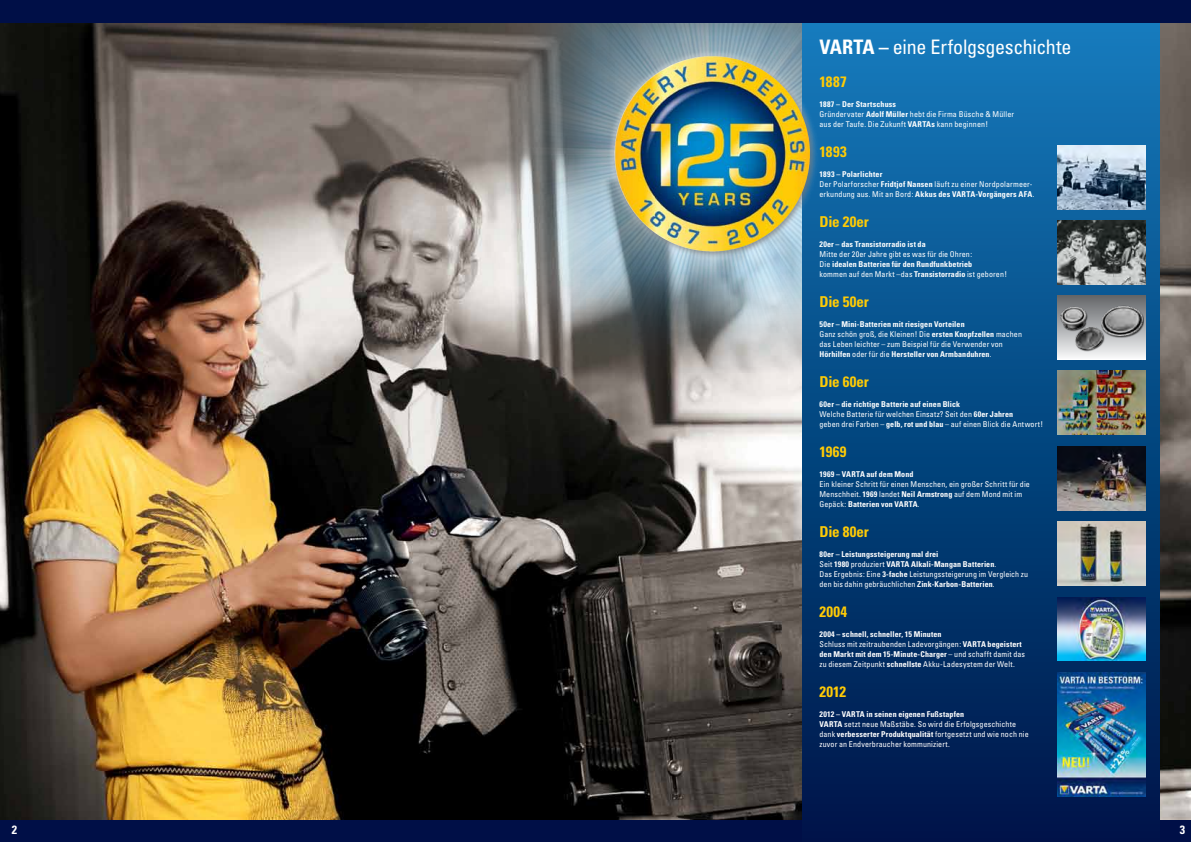
<style>
.page{position:relative;width:1191px;height:842px;background:#fff}
.page>*{position:absolute;margin:0;border:0;box-sizing:border-box;transform-origin:0 0}
.t1{font:condensed 20px "Univers";letter-spacing:-.015em;color:#fff}
.t2{font:700 condensed 15px "Univers";letter-spacing:.005em;color:#ffcb05}
.t3{font:700 condensed 12px "Univers";color:#fff}
.t4{font:condensed 8px/10px "Univers";letter-spacing:.015em;color:#fff}
.t5{font:700 condensed 8px/10px "Univers";letter-spacing:.015em;color:#fff}
.s1{font-weight:700}
.s2{font-weight:400}
</style>
<div class="page">
<div style="left:0;top:819px;width:1191px;height:23px;background:#000f47"></div>
<img style="left:0;top:23px;width:1191px;height:796px">
<img style="left:450px;top:23px;width:352px;height:393px">
<div style="left:802px;top:0;width:357px;height:842px;background:linear-gradient(to bottom,#147ebf,#001447)"></div>
<img style="left:1057px;top:146px;width:88px;height:63px">
<img style="left:1057px;top:221px;width:88px;height:63px">
<svg style="left:1057px;top:295px;width:88px;height:64px"></svg>
<img style="left:1059px;top:306px;width:85px;height:46px">
<img style="left:1057px;top:371px;width:88px;height:64px">
<img style="left:1057px;top:522px;width:88px;height:63px">
<img style="left:1057px;top:446px;width:88px;height:64px">
<img style="left:1057px;top:597px;width:88px;height:63px">
<img style="left:1057px;top:672px;width:88px;height:125px">
<div style="left:607px;top:49px;width:214px;height:214px;background:#fff;opacity:.75"></div>
<div style="left:611px;top:53px;width:206px;height:206px;background:#000;opacity:.4"></div>
<img style="left:614px;top:56px;width:100px;height:156px">
<div style="left:0;top:0;width:1191px;height:23px;background:#000f47"></div>
<h1 class="t1" style="left:819px;top:34px;width:254px"><span class="s1">VARTA –</span> eine Erfolgsgeschichte</h1>
<h2 class="t2" style="left:819px;top:72px;width:29px">1887</h2>
<p class="t4" style="left:819px;top:99px;width:196px"><span class="s1">1887 – Der Startschuss<br></span>Gründervater <span class="s1">Adolf Müller</span> hebt die Firma Büsche &amp; Müller aus der Taufe. Die Zukunft <span class="s1">VARTAs</span> kann beginnen!</p>
<h2 class="t2" style="left:819px;top:142px;width:29px">1893</h2>
<p class="t4" style="left:819px;top:169px;width:216px"><span class="s1">1893 – Polarlichter<br></span>Der Polarforscher <span class="s1">Fridtjof Nansen</span> läuft zu einer Nordpolarmeer&shy;erkundung aus. Mit an Bord: <span class="s1">Akkus des VARTA-Vorgängers AFA</span>.</p>
<h2 class="t2" style="left:819px;top:212px;width:51px">Die 20er</h2>
<p class="t5" style="left:819px;top:239px;width:108px">20er – das Transistorradio ist da</p>
<p class="t4" style="left:819px;top:249px;width:189px">Mitte der 20er Jahre gibt es was für die Ohren:<br>Die <span class="s1">idealen Batterien für den Rundfunkbetrieb<br></span>kommen auf den Markt –das <span class="s1">Transistorradio</span> ist geboren!</p>
<h2 class="t2" style="left:819px;top:292px;width:51px">Die 50er</h2>
<p class="t4" style="left:819px;top:319px;width:204px"><span class="s1">50er – Mini-Batterien mit riesigen Vorteilen<br></span>Ganz schön groß, die Kleinen! Die <span class="s1">ersten Knopfzellen</span> machen das Leben leichter – zum Beispiel für die Verwender von <span class="s1">Hörhilfen</span> oder für die <span class="s1">Hersteller von Armbanduhren</span>.</p>
<h2 class="t2" style="left:819px;top:372px;width:51px">Die 60er</h2>
<p class="t4" style="left:819px;top:399px;width:225px"><span class="s1">60er – die richtige Batterie auf einen Blick<br></span>Welche Batterie für welchen Einsatz? Seit den <span class="s1">60er Jahren<br></span>geben drei Farben – <span class="s1">gelb, rot und blau</span> – auf einen Blick die Antwort!</p>
<h2 class="t2" style="left:819px;top:442px;width:28px">1969</h2>
<p class="t5" style="left:819px;top:469px;width:95px">1969 – VARTA auf dem Mond</p>
<p class="t4" style="left:819px;top:479px;width:212px">Ein kleiner Schritt für einen Menschen, ein großer Schritt für die<br>Menschheit. <span class="s1">1969</span> landet <span class="s1">Neil Armstrong</span> auf dem Mond mit im<br>Gepäck: <span class="s1">Batterien von VARTA</span>.</p>
<h2 class="t2" style="left:819px;top:522px;width:51px">Die 80er</h2>
<p class="t5" style="left:819px;top:549px;width:210px">80er – Leistungssteigerung mal drei<br><span class="s2">Seit</span> 1980 <span class="s2">produziert</span> VARTA Alkali-Mangan Batterien<span class="s2">.<br>Das Ergebnis: Eine</span> 3-fache <span class="s2">Leistungssteigerung im Vergleich zu den bis dahin gebräuchlichen</span> Zink-Karbon-Batterien<span class="s2">.</span></p>
<h2 class="t2" style="left:819px;top:602px;width:29px">2004</h2>
<p class="t4" style="left:819px;top:629px;width:207px"><span class="s1">2004 – schnell, schneller, 15 Minuten<br></span>Schluss mit zeitraubenden Ladevorgängen: <span class="s1">VARTA begeistert den Markt mit dem 15-Minute-Charger</span> – und schafft damit das zu diesem Zeitpunkt <span class="s1">schnellste</span> Akku-Ladesystem der Welt.</p>
<h2 class="t2" style="left:819px;top:682px;width:28px">2012</h2>
<p class="t4" style="left:819px;top:709px;width:211px"><span class="s1">2012 – VARTA in seinen eigenen Fußstapfen<br>VARTA</span> setzt neue Maßstäbe. So wird die Erfolgsgeschichte dank <span class="s1">verbesserter Produktqualität</span> fortgesetzt und wie noch nie zuvor an Endverbraucher kommuniziert.</p>
<h3 class="t3" style="left:12px;top:822px;width:7px">2</h3>
<h3 class="t3" style="left:1179px;top:822px;width:7px">3</h3>
</div>
